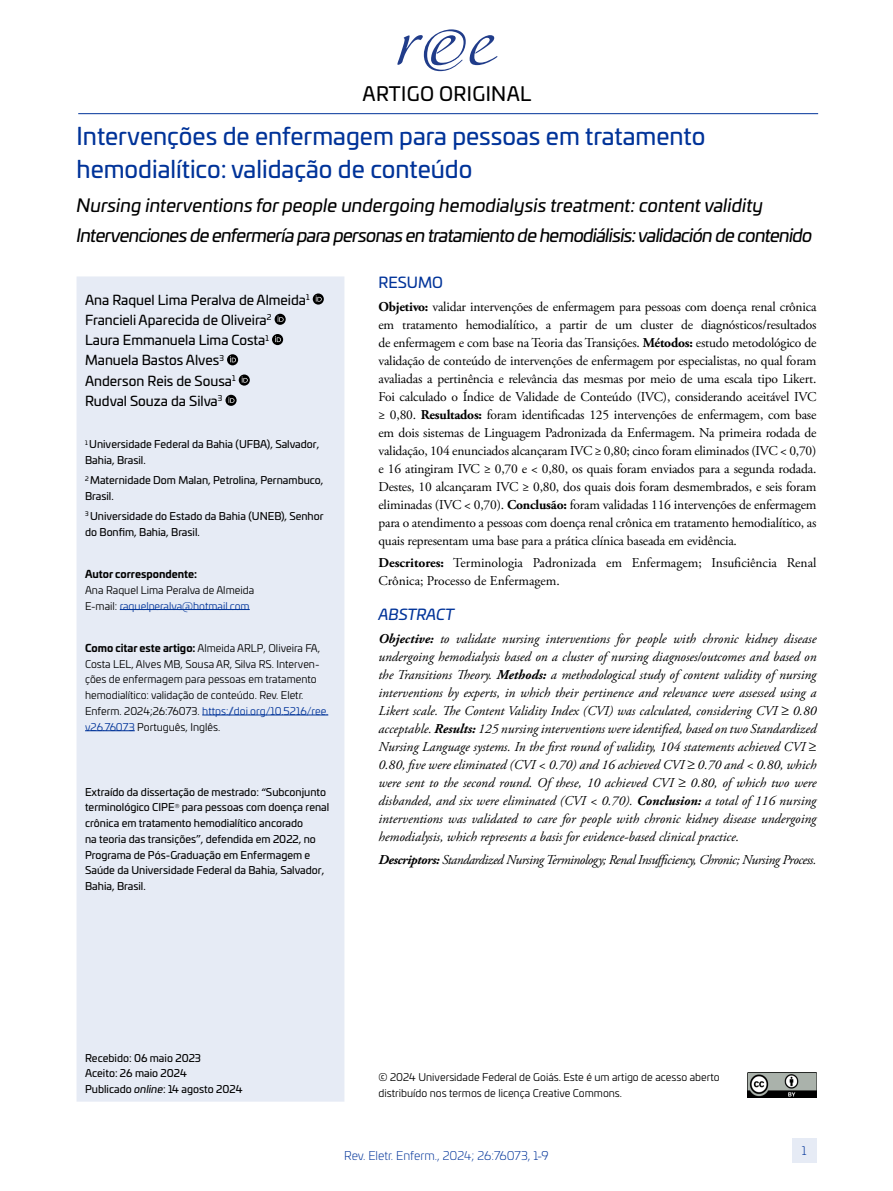
<style>
.page{position:relative;width:893px;height:1191px;background:#fff}
.page>*{position:absolute;margin:0;border:0;box-sizing:border-box;transform-origin:0 0}
.t1{font:24px/32.4px "Univia Pro";color:#039}
.t2{font:19.5px "Univia Pro";letter-spacing:.02em;color:#000}
.t3{font:italic 18px/30.2px "Univia Pro";letter-spacing:-.04em;color:#000}
.t4{font:italic 15px "Univia Pro";color:#039}
.t5{font:15px "Univia Pro";color:#039}
.t6{font:13.5px/18px "Adobe Garamond Pro";color:#000;text-align:justify}
.t7{font:italic 13.5px/18px "Adobe Garamond Pro";letter-spacing:-.03em;color:#000;text-align:justify}
.t8{font:13.5px/20.2px "Univia Pro";color:#000}
.t9{font:300 12px "Univia Pro";color:#039}
.t10{font:10.5px/15.8px "Univia Pro";color:#000}
.t11{font:10.5px/15.8px "Univia Pro";color:#000}
.t12{font:700 10.5px "Univia Pro";color:#000}
.s1{color:#039}
.s2{font-weight:700}
.s3{font-style:italic}
</style>
<div class="page">
<div style="left:792px;top:1138px;width:24px;height:25px;background:#e6ebf5"></div>
<hr style="left:78px;top:113px;width:740px;height:1px;background:#039">
<div style="left:77px;top:276px;width:267px;height:825px;background:#e6ebf5"></div>
<svg style="left:313px;top:293px;width:11px;height:11px"></svg>
<svg style="left:316px;top:295px;width:6px;height:6px"></svg>
<svg style="left:275px;top:314px;width:11px;height:11px"></svg>
<svg style="left:278px;top:316px;width:6px;height:6px"></svg>
<div style="left:272px;top:334px;width:11px;height:11px;background:#000;border-radius:50%"></div>
<svg style="left:275px;top:336px;width:6px;height:6px"></svg>
<svg style="left:227px;top:354px;width:11px;height:11px"></svg>
<svg style="left:230px;top:356px;width:6px;height:6px"></svg>
<svg style="left:239px;top:374px;width:11px;height:11px"></svg>
<svg style="left:242px;top:376px;width:6px;height:6px"></svg>
<svg style="left:225px;top:395px;width:12px;height:11px"></svg>
<svg style="left:228px;top:397px;width:6px;height:6px"></svg>
<hr style="left:120px;top:609px;width:130px;height:1px;background:#039">
<hr style="left:202px;top:714px;width:126px;height:1px;background:#039">
<hr style="left:85px;top:730px;width:50px;height:1px;background:#039">
<img style="left:747px;top:1072px;width:69px;height:25px">
<svg style="left:397px;top:29px;width:100px;height:42px"></svg>
<svg style="left:175px;top:804px;width:4px;height:4px"></svg>
<h2 class="t2" style="left:362px;top:79px;width:170px">ARTIGO ORIGINAL</h2>
<h1 class="t1" style="left:77px;top:119px;width:630px">Intervenções de enfermagem para pessoas em tratamento hemodialítico: validação de conteúdo</h1>
<h3 class="t3" style="left:77px;top:189px;width:737px">Nursing interventions for people undergoing hemodialysis treatment: content validity<br>Intervenciones de enfermería para personas en tratamiento de hemodiálisis: validación de contenido</h3>
<p class="t8" style="left:85px;top:289px;width:226px">Ana Raquel Lima Peralva de Almeida<sup>1<br></sup>Francieli Aparecida de Oliveira<sup>2<br></sup>Laura Emmanuela Lima Costa<sup>1<br></sup>Manuela Bastos Alves<sup>3<br></sup>Anderson Reis de Sousa<sup>1<br></sup>Rudval Souza da Silva<sup>3</sup></p>
<p class="t10" style="left:85px;top:436px;width:236px"><sup>1</sup> Universidade Federal da Bahia (UFBA), Salvador,<br>Bahia, Brasil.</p>
<p class="t10" style="left:85px;top:472px;width:240px"><sup>2</sup> Maternidade Dom Malan, Petrolina, Pernambuco,<br>Brasil.</p>
<p class="t10" style="left:85px;top:507px;width:240px"><sup>3</sup> Universidade do Estado da Bahia (UNEB), Senhor do Bonfim, Bahia, Brasil.</p>
<p class="t12" style="left:85px;top:565px;width:114px">Autor correspondente:</p>
<p class="t11" style="left:85px;top:581px;width:171px">Ana Raquel Lima Peralva de Almeida<br>E-mail: <span class="s1">raquelperalva@hotmail.com</span></p>
<p class="t11" style="left:85px;top:640px;width:245px"><span class="s2">Como citar este artigo:</span> Almeida ARLP, Oliveira FA, Costa LEL, Alves MB, Sousa AR, Silva RS. Interven&shy;ções de enfermagem para pessoas em tratamento hemodialítico: validação de conteúdo. Rev. Eletr.<br>Enferm. 2024;26:76073. <span class="s1">https:/doi.org/10.5216/ree. v26.76073</span> Português, Inglês.</p>
<p class="t10" style="left:85px;top:783px;width:246px">Extraído da dissertação de mestrado: “Subconjunto terminológico CIPE para pessoas com doença renal crônica em tratamento hemodialítico ancorado<br>na teoria das transições”, defendida em 2022, no Programa de Pós-Graduação em Enfermagem e Saúde da Universidade Federal da Bahia, Salvador, Bahia, Brasil.</p>
<p class="t5" style="left:378px;top:272px;width:66px">RESUMO</p>
<p class="t6" style="left:378px;top:298px;width:440px"><span class="s2">Objetivo:</span> validar intervenções de enfermagem para pessoas com doença renal crônica em tratamento hemodialítico, a partir de um cluster de diagnósticos/resultados de enfermagem e com base na Teoria das Transições. <span class="s2">Métodos:</span> estudo metodológico de validação de conteúdo de intervenções de enfermagem por especialistas, no qual foram avaliadas a pertinência e relevância das mesmas por meio de uma escala tipo Likert.<br>Foi calculado o Índice de Validade de Conteúdo (IVC), considerando aceitável IVC ≥ 0,80. <span class="s2">Resultados:</span> foram identificadas 125 intervenções de enfermagem, com base em dois sistemas de Linguagem Padronizada da Enfermagem. Na primeira rodada de validação, 104 enunciados alcançaram IVC ≥ 0,80; cinco foram eliminados (IVC &lt; 0,70) e 16 atingiram IVC ≥ 0,70 e &lt; 0,80, os quais foram enviados para a segunda rodada.<br>Destes, 10 alcançaram IVC ≥ 0,80, dos quais dois foram desmembrados, e seis foram eliminadas (IVC &lt; 0,70). <span class="s2">Conclusão:</span> foram validadas 116 intervenções de enfermagem para o atendimento a pessoas com doença renal crônica em tratamento hemodialítico, as quais representam uma base para a prática clínica baseada em evidência.</p>
<p class="t6" style="left:378px;top:554px;width:439px"><span class="s2">Descritores:</span> Terminologia Padronizada em Enfermagem; Insuficiência Renal<br>Crônica; Processo de Enfermagem.</p>
<p class="t4" style="left:378px;top:603px;width:77px">ABSTRACT</p>
<p class="t7" style="left:378px;top:629px;width:440px"><span class="s2">Objective:</span> to validate nursing interventions for people with chronic kidney disease undergoing hemodialysis based on a cluster of nursing diagnoses/outcomes and based on the Transitions Theory. <span class="s2">Methods:</span> a methodological study of content validity of nursing interventions by experts, in which their pertinence and relevance were assessed using a Likert scale. The Content Validity Index (CVI) was calculated, considering CVI ≥ 0.80 acceptable. <span class="s2">Results:</span> 125 nursing interventions were identified, based on two Standardized Nursing Language systems. In the first round of validity, 104 statements achieved CVI ≥ 0.80, five were eliminated (CVI &lt; 0.70) and 16 achieved CVI ≥ 0.70 and &lt; 0.80, which were sent to the second round. Of these, 10 achieved CVI ≥ 0.80, of which two were disbanded, and six were eliminated (CVI &lt; 0.70). <span class="s2">Conclusion:</span> a total of 116 nursing interventions was validated to care for people with chronic kidney disease undergoing hemodialysis, which represents a basis for evidence-based clinical practice.</p>
<p class="t7" style="left:378px;top:851px;width:439px"><span class="s2">Descriptors:</span> Standardized Nursing Terminology; Renal Insufficiency, Chronic; Nursing Process.</p>
<p class="t10" style="left:85px;top:1049px;width:159px">Recebido: 06 maio 2023<br>Aceito: 26 maio 2024<br>Publicado <span class="s3">online</span>: 14 agosto 2024</p>
<p class="t11" style="left:378px;top:1069px;width:343px">© 2024 Universidade Federal de Goiás. Este é um artigo de acesso aberto distribuído nos termos de licença Creative Commons.</p>
<p class="t9" style="left:344px;top:1147px;width:206px">Rev. Eletr. Enferm., 2024; 26:76073, 1-9</p>
<p class="t9" style="left:802px;top:1142px;width:6px">1</p>
</div>
